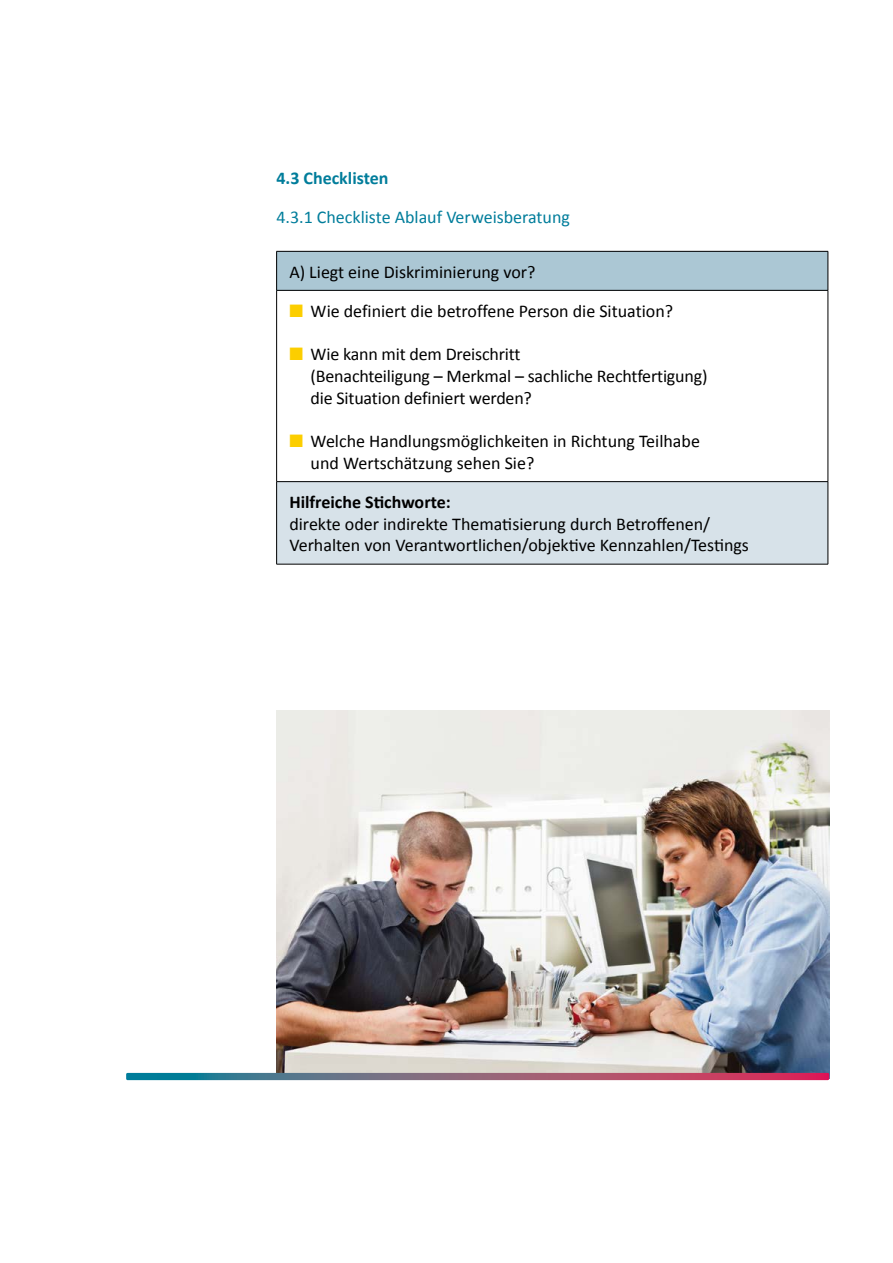
<style>
.page{position:relative;width:893px;height:1263px;background:#fff}
.page>*{position:absolute;margin:0;border:0;box-sizing:border-box;transform-origin:0 0}
.Lauftext{font:18px/21.8px "Calibri";color:#000}
.t1{font:18px "Calibri";color:#007d9b}
.t2{font:700 18px "Calibri";color:#000}
.t3{font:700 18px "Calibri";color:#007d9b}
.s1{color:#fcce00}
</style>
<div class="page">
<div style="left:277px;top:251px;width:551px;height:39px;background:#abc7d4"></div>
<div style="left:277px;top:482px;width:551px;height:82px;background:#d7e2e9"></div>
<hr style="left:276px;top:251px;width:552px;height:1px;background:#000">
<hr style="left:276px;top:252px;width:1px;height:38px;background:#000">
<hr style="left:828px;top:252px;width:1px;height:38px;background:#000">
<hr style="left:276px;top:290px;width:552px;height:1px;background:#000">
<hr style="left:276px;top:291px;width:1px;height:190px;background:#000">
<hr style="left:828px;top:291px;width:1px;height:190px;background:#000">
<hr style="left:276px;top:481px;width:552px;height:1px;background:#000">
<hr style="left:276px;top:482px;width:1px;height:82px;background:#000">
<hr style="left:828px;top:482px;width:1px;height:82px;background:#000">
<hr style="left:276px;top:564px;width:552px;height:1px;background:#000">
<img style="left:276px;top:710px;width:553px;height:363px">
<svg style="left:126px;top:1073px;width:703px;height:7px;background:#845f79"></svg>
<h3 class="t3" style="left:276px;top:166px;width:114px">4.3 Checklisten</h3>
<h4 class="t1" style="left:276px;top:206px;width:295px">4.3.1 Checkliste Ablauf Verweisberatung</h4>
<p class="Lauftext" style="left:289px;top:260px;width:248px">A) Liegt eine Diskriminierung vor?</p>
<p class="Lauftext" style="left:289px;top:299px;width:385px"><span class="s1">■</span> Wie definiert die betroffene Person die Situation?</p>
<p class="Lauftext" style="left:311px;top:342px;width:398px;text-indent:-21px"><span class="s1">■</span> Wie kann mit dem Dreischritt<br>(Benachteiligung – Merkmal – sachliche Rechtfertigung) die Situation definiert werden?</p>
<p class="Lauftext" style="left:311px;top:429px;width:391px;text-indent:-21px"><span class="s1">■</span> Welche Handlungsmöglichkeiten in Richtung Teilhabe und Wertschätzung sehen Sie?</p>
<h5 class="t2" style="left:289px;top:491px;width:163px">Hilfreiche Stichworte:</h5>
<p class="Lauftext" style="left:289px;top:512px;width:461px">direkte oder indirekte Thematisierung durch Betroffenen/<br>Verhalten von Verantwortlichen/objektive Kennzahlen/Testings</p>
</div>
